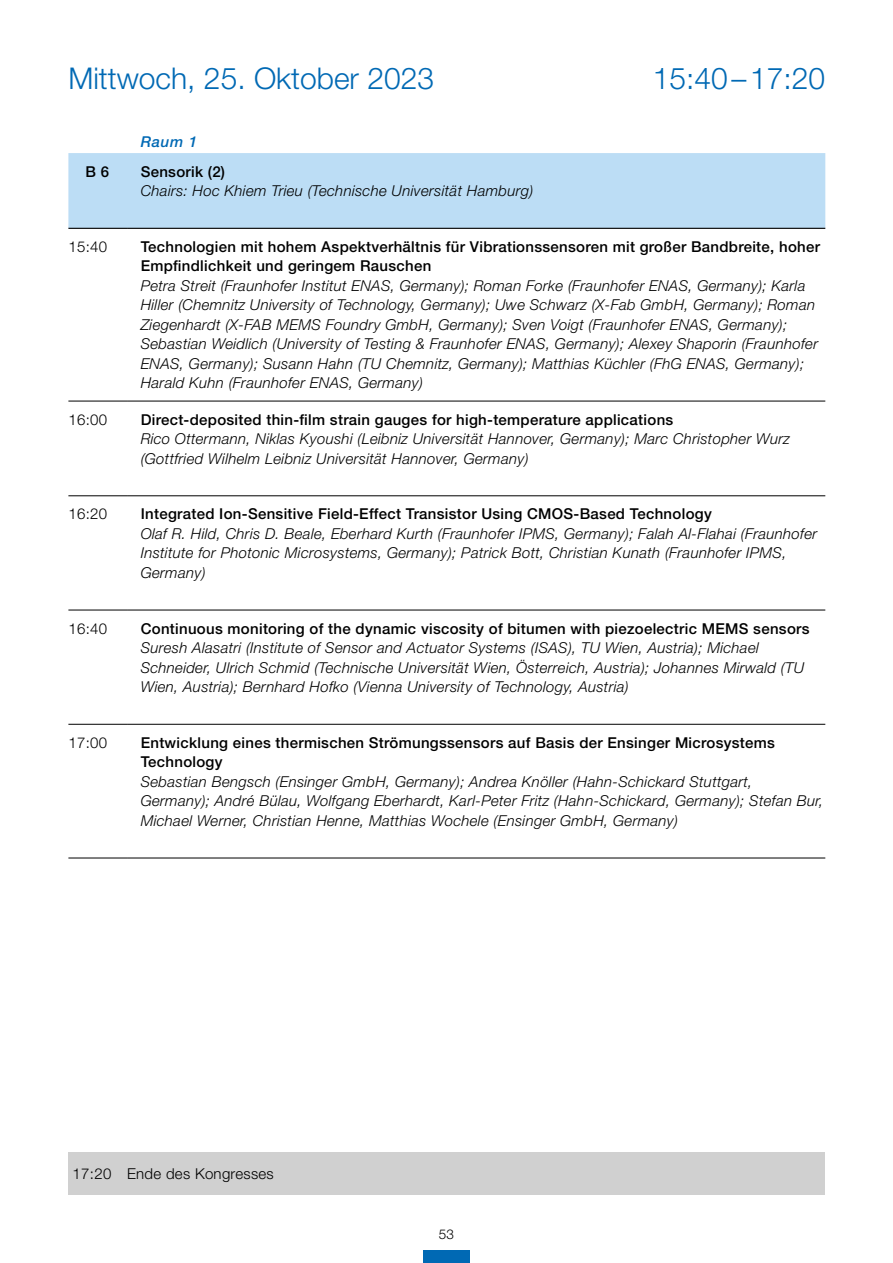
<style>
.page{position:relative;width:893px;height:1263px;background:#fff}
.page>*{position:absolute;margin:0;border:0;box-sizing:border-box;transform-origin:0 0}
.t1{font:300 30px "Helvetica Neue LT Std";color:#0069b4}
.t2{font:italic 300 15px/19.5px "Helvetica Neue LT Std";letter-spacing:.02em;color:#000}
.t3{font:500 15px/19.5px "Helvetica Neue LT Std";letter-spacing:.02em;color:#000}
.t4{font:300 15px "Helvetica Neue LT Std";letter-spacing:.02em;color:#000}
.t5{font:italic 500 15px "Helvetica Neue LT Std";color:#0069b4}
.t6{font:300 13.5px "Helvetica Neue LT Std";color:#000}
</style>
<div class="page">
<div style="left:423px;top:1250px;width:47px;height:13px;background:#0069b4"></div>
<div style="left:68px;top:153px;width:757px;height:75px;background:#bcddf5"></div>
<hr style="left:128px;top:401px;width:697px;height:1px;background:#000">
<hr style="left:68px;top:495px;width:60px;height:1px;background:#000">
<hr style="left:128px;top:495px;width:697px;height:1px;background:#000">
<hr style="left:68px;top:610px;width:60px;height:1px;background:#000">
<hr style="left:128px;top:610px;width:697px;height:1px;background:#000">
<hr style="left:68px;top:401px;width:60px;height:1px;background:#000">
<hr style="left:68px;top:228px;width:60px;height:1px;background:#000">
<hr style="left:128px;top:228px;width:697px;height:1px;background:#000">
<hr style="left:68px;top:724px;width:60px;height:1px;background:#000">
<hr style="left:128px;top:724px;width:697px;height:1px;background:#000">
<hr style="left:68px;top:858px;width:60px;height:1px;background:#000">
<hr style="left:128px;top:858px;width:697px;height:1px;background:#000">
<div style="left:68px;top:1152px;width:757px;height:43px;background:#d0d0d0"></div>
<h1 class="t1" style="left:68px;top:60px;width:367px">Mittwoch, 25. Oktober 2023</h1>
<h1 class="t1" style="left:653px;top:60px;width:174px">15:40–17:20</h1>
<p class="t5" style="left:141px;top:133px;width:58px">Raum 1</p>
<p class="t3" style="left:85px;top:161px;width:25px">B 6</p>
<p class="t3" style="left:141px;top:161px;width:86px">Sensorik (2)</p>
<p class="t2" style="left:141px;top:181px;width:394px">Chairs: Hoc Khiem Trieu (Technische Universität Hamburg)</p>
<p class="t4" style="left:68px;top:237px;width:40px">15:40</p>
<p class="t3" style="left:141px;top:237px;width:681px">Technologien mit hohem Aspektverhältnis für Vibrationssensoren mit großer Bandbreite, hoher<br>Empfindlichkeit und geringem Rauschen</p>
<p class="t2" style="left:141px;top:275px;width:679px">Petra Streit (Fraunhofer Institut ENAS, Germany); Roman Forke (Fraunhofer ENAS, Germany); Karla Hiller (Chemnitz University of Technology, Germany); Uwe Schwarz (X-Fab GmbH, Germany); Roman Ziegenhardt (X-FAB MEMS Foundry GmbH, Germany); Sven Voigt (Fraunhofer ENAS, Germany); Sebastian Weidlich (University of Testing &amp; Fraunhofer ENAS, Germany); Alexey Shaporin (Fraunhofer ENAS, Germany); Susann Hahn (TU Chemnitz, Germany); Matthias Küchler (FhG ENAS, Germany); Harald Kuhn (Fraunhofer ENAS, Germany)</p>
<p class="t4" style="left:68px;top:410px;width:40px">16:00</p>
<p class="t3" style="left:141px;top:409px;width:534px">Direct-deposited thin-film strain gauges for high-temperature applications</p>
<p class="t2" style="left:141px;top:429px;width:651px">Rico Ottermann, Niklas Kyoushi (Leibniz Universität Hannover, Germany); Marc Christopher Wurz (Gottfried Wilhelm Leibniz Universität Hannover, Germany)</p>
<p class="t4" style="left:68px;top:505px;width:40px">16:20</p>
<p class="t3" style="left:141px;top:504px;width:573px">Integrated Ion-Sensitive Field-Effect Transistor Using CMOS-Based Technology</p>
<p class="t2" style="left:141px;top:523px;width:678px">Olaf R. Hild, Chris D. Beale, Eberhard Kurth (Fraunhofer IPMS, Germany); Falah Al-Flahai (Fraunhofer<br>Institute for Photonic Microsystems, Germany); Patrick Bott, Christian Kunath (Fraunhofer IPMS,<br>Germany)</p>
<p class="t4" style="left:68px;top:619px;width:40px">16:40</p>
<p class="t3" style="left:141px;top:618px;width:670px">Continuous monitoring of the dynamic viscosity of bitumen with piezoelectric MEMS sensors</p>
<p class="t2" style="left:141px;top:638px;width:665px">Suresh Alasatri (Institute of Sensor and Actuator Systems (ISAS), TU Wien, Austria); Michael<br>Schneider, Ulrich Schmid (Technische Universität Wien, Österreich, Austria); Johannes Mirwald (TU<br>Wien, Austria); Bernhard Hofko (Vienna University of Technology, Austria)</p>
<p class="t4" style="left:68px;top:733px;width:40px">17:00</p>
<p class="t3" style="left:141px;top:732px;width:636px">Entwicklung eines thermischen Strömungssensors auf Basis der Ensinger Microsystems<br>Technology</p>
<p class="t2" style="left:141px;top:771px;width:684px">Sebastian Bengsch (Ensinger GmbH, Germany); Andrea Knöller (Hahn-Schickard Stuttgart,<br>Germany); André Bülau, Wolfgang Eberhardt, Karl-Peter Fritz (Hahn-Schickard, Germany); Stefan Bur,<br>Michael Werner, Christian Henne, Matthias Wochele (Ensinger GmbH, Germany)</p>
<p class="t4" style="left:73px;top:1164px;width:203px">17:20 Ende des Kongresses</p>
<p class="t6" style="left:439px;top:1226px;width:17px">53</p>
</div>
